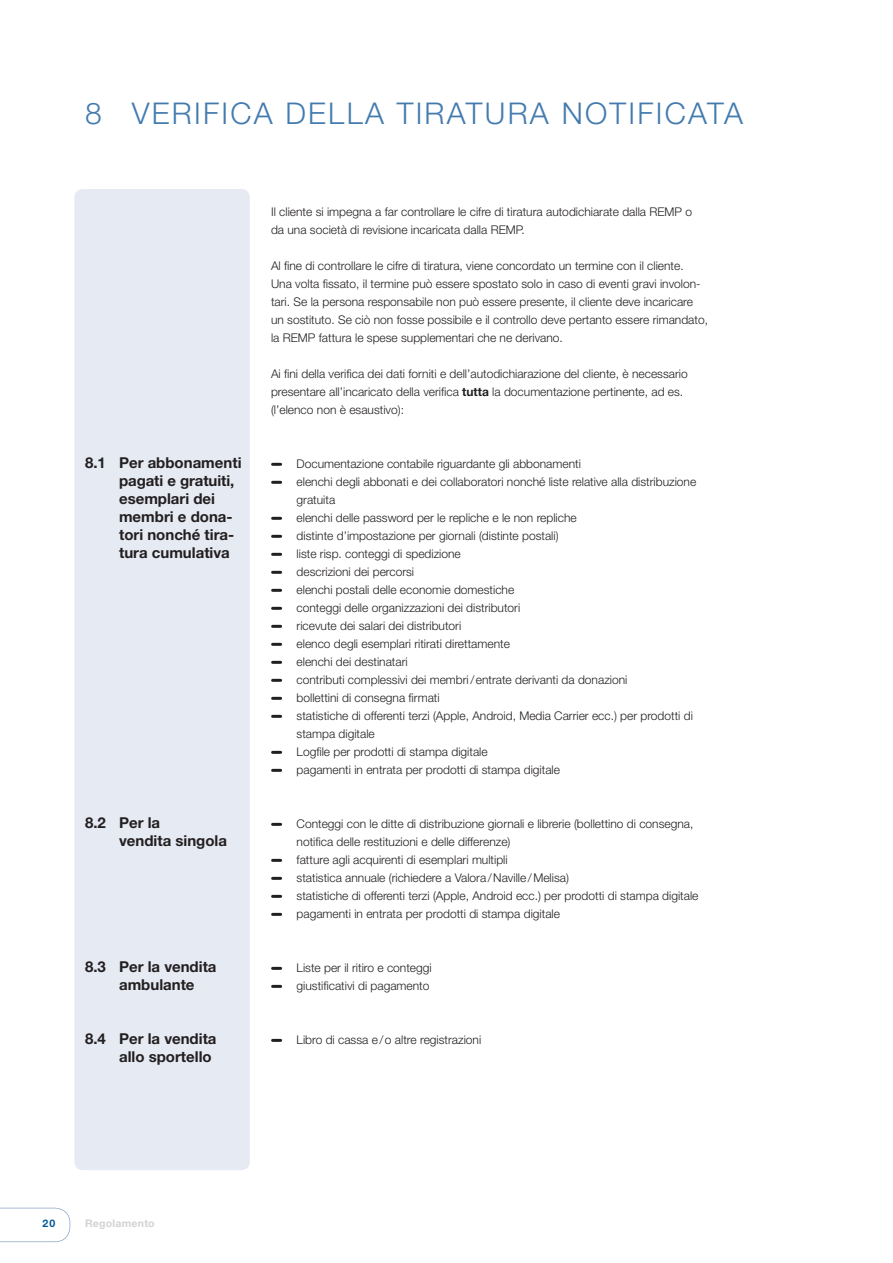
<style>
.page{position:relative;width:893px;height:1263px;background:#fff}
.page>*{position:absolute;margin:0;border:0;box-sizing:border-box;transform-origin:0 0}
.t1{font:300 30px "Helvetica Neue LT Std";letter-spacing:.075em;color:#437baf}
.t2{font:700 15px/18px "Helvetica Neue LT Std";color:#231f20}
.t3{font:300 12px/18px "Helvetica Neue LT Std";color:#231f20}
.t4{font:700 10.5px "Helvetica Neue LT Std";letter-spacing:.025em;color:#d1d2d4}
.t5{font:700 10.5px "Helvetica Neue LT Std";color:#005b97}
.s1{font-weight:700}
</style>
<div class="page">
<svg style="left:0;top:1208px;width:70px;height:34px"></svg>
<div style="left:74px;top:189px;width:176px;height:981px;background:#e5eaf3;border-radius:9px"></div>
<svg style="left:273px;top:463px;width:8px;height:3px"></svg>
<svg style="left:273px;top:481px;width:8px;height:3px"></svg>
<svg style="left:273px;top:517px;width:8px;height:3px"></svg>
<svg style="left:273px;top:535px;width:8px;height:3px"></svg>
<svg style="left:273px;top:553px;width:8px;height:3px"></svg>
<svg style="left:273px;top:571px;width:8px;height:3px"></svg>
<svg style="left:273px;top:589px;width:8px;height:3px"></svg>
<svg style="left:273px;top:607px;width:8px;height:3px"></svg>
<svg style="left:273px;top:625px;width:8px;height:3px"></svg>
<svg style="left:273px;top:643px;width:8px;height:3px"></svg>
<svg style="left:273px;top:661px;width:8px;height:3px"></svg>
<svg style="left:273px;top:679px;width:8px;height:3px"></svg>
<svg style="left:273px;top:697px;width:8px;height:3px"></svg>
<svg style="left:273px;top:715px;width:8px;height:3px"></svg>
<svg style="left:273px;top:751px;width:8px;height:3px"></svg>
<svg style="left:273px;top:769px;width:8px;height:3px"></svg>
<svg style="left:273px;top:823px;width:8px;height:3px"></svg>
<svg style="left:273px;top:859px;width:8px;height:3px"></svg>
<svg style="left:273px;top:877px;width:8px;height:3px"></svg>
<svg style="left:273px;top:895px;width:8px;height:3px"></svg>
<svg style="left:273px;top:913px;width:8px;height:3px"></svg>
<svg style="left:273px;top:967px;width:8px;height:3px"></svg>
<svg style="left:273px;top:985px;width:8px;height:3px"></svg>
<svg style="left:273px;top:1039px;width:8px;height:3px"></svg>
<h1 class="t1" style="left:85px;top:95px;width:659px">8 VERIFICA DELLA TIRATURA NOTIFICATA</h1>
<p class="t3" style="left:271px;top:202px;width:423px">Il cliente si impegna a far controllare le cifre di tiratura autodichiarate dalla REMP o da una società di revisione incaricata dalla REMP.</p>
<p class="t3" style="left:271px;top:256px;width:438px">Al fine di controllare le cifre di tiratura, viene concordato un termine con il cliente.<br>Una volta fissato, il termine può essere spostato solo in caso di eventi gravi involon&shy;tari. Se la persona responsabile non può essere presente, il cliente deve incaricare un sostituto. Se ciò non fosse possibile e il controllo deve pertanto essere rimandato, la REMP fattura le spese supplementari che ne derivano.</p>
<p class="t3" style="left:271px;top:364px;width:418px">Ai fini della verifica dei dati forniti e dell’autodichiarazione del cliente, è necessario presentare all’incaricato della verifica <span class="s1">tutta</span> la documentazione pertinente, ad es. (l’elenco non è esaustivo):</p>
<p class="t2" style="left:119px;top:453px;width:124px;text-indent:-34px">8.1 Per abbonamenti pagati e gratuiti, esemplari dei membri e dona&shy;tori nonché tira&shy;tura cumulativa</p>
<p class="t3" style="left:297px;top:454px;width:401px">Documentazione contabile riguardante gli abbonamenti<br>elenchi degli abbonati e dei collaboratori nonché liste relative alla distribuzione gratuita<br>elenchi delle password per le repliche e le non repliche<br>distinte d’impostazione per giornali (distinte postali)<br>liste risp. conteggi di spedizione<br>descrizioni dei percorsi<br>elenchi postali delle economie domestiche<br>conteggi delle organizzazioni dei distributori<br>ricevute dei salari dei distributori<br>elenco degli esemplari ritirati direttamente<br>elenchi dei destinatari<br>contributi complessivi dei membri / entrate derivanti da donazioni<br>bollettini di consegna firmati<br>statistiche di offerenti terzi (Apple, Android, Media Carrier ecc.) per prodotti di stampa digitale<br>Logfile per prodotti di stampa digitale<br>pagamenti in entrata per prodotti di stampa digitale</p>
<p class="t2" style="left:119px;top:813px;width:110px;text-indent:-34px">8.2 Per la<br>vendita singola</p>
<p class="t3" style="left:297px;top:814px;width:403px">Conteggi con le ditte di distribuzione giornali e librerie (bollettino di consegna, notifica delle restituzioni e delle differenze)<br>fatture agli acquirenti di esemplari multipli<br>statistica annuale (richiedere a Valora / Naville / Melisa)<br>statistiche di offerenti terzi (Apple, Android ecc.) per prodotti di stampa digitale pagamenti in entrata per prodotti di stampa digitale</p>
<p class="t2" style="left:119px;top:957px;width:99px;text-indent:-34px">8.3 Per la vendita ambulante</p>
<p class="t3" style="left:297px;top:958px;width:137px">Liste per il ritiro e conteggi giustificativi di pagamento</p>
<p class="t2" style="left:119px;top:1029px;width:99px;text-indent:-34px">8.4 Per la vendita allo sportello</p>
<p class="t3" style="left:297px;top:1030px;width:186px">Libro di cassa e / o altre registrazioni</p>
<p class="t5" style="left:43px;top:1217px;width:14px">20</p>
<p class="t4" style="left:85px;top:1217px;width:71px">Regolamento</p>
</div>
